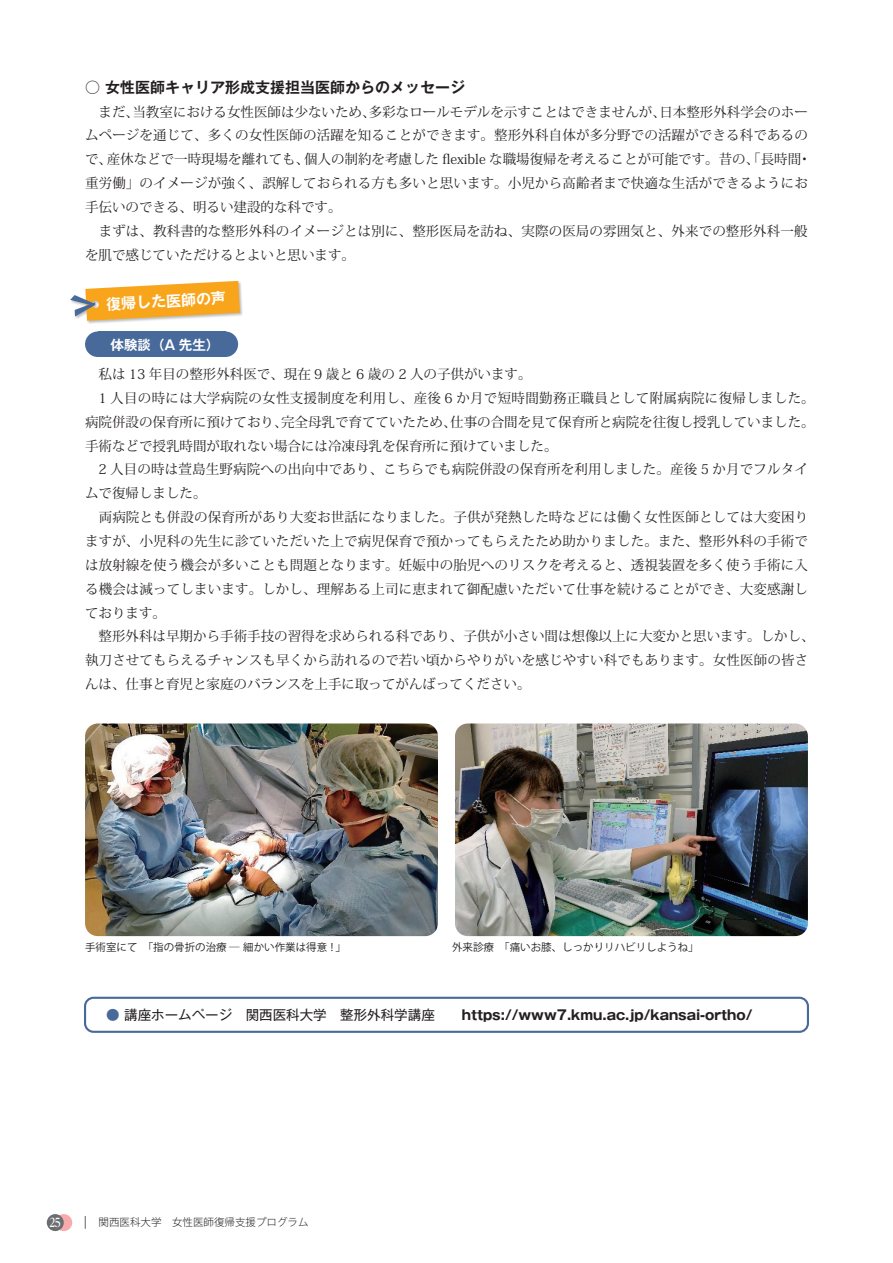
<style>
.page{position:relative;width:893px;height:1263px;background:#fff}
.page>*{position:absolute;margin:0;border:0;box-sizing:border-box;transform-origin:0 0}
.t1{font:700 15px "Gothic MB101 Pro De";color:#231f20}
.t2{font:700 15px "Gothic MB101 Pro De";color:#fff}
.t3{font:13.5px/23.9px "Koz Min Pro";letter-spacing:.01em;color:#231f20}
.t4{font:700 13.5px "Gothic MB101 Pro";color:#231f20}
.t5{font:700 13.5px "Gothic MB101 Pro De";color:#fff}
.t6{font:700 12px "Reim Pr 6";color:#fff;scale:.8 1}
.t7{font:10.5px "Koz Go Pro";color:#231f20}
.t8{font:300 10.5px "Koz Go Pro";color:#231f20}
.s1{font-weight:400;color:#476a9a}
.s2{font-weight:400}
</style>
<div class="page">
<div style="left:55px;top:1214px;width:17px;height:17px;background:#f8abad;border-radius:50%"></div>
<div style="left:47px;top:1214px;width:17px;height:17px;background:#6c6d70;border-radius:50%"></div>
<svg style="left:85px;top:1216px;width:1px;height:13px"></svg>
<div style="left:84px;top:997px;width:725px;height:36px;border:2px solid #476a9a;border-radius:9px"></div>
<div style="left:98px;top:331px;width:127px;height:26px;background:#476a9a"></div>
<div style="left:85px;top:331px;width:26px;height:26px;background:#476a9a;border-radius:50%"></div>
<div style="left:213px;top:331px;width:25px;height:26px;background:#476a9a;border-radius:50%"></div>
<div style="left:70px;top:280px;width:174px;height:44px;background:#231f20;opacity:.3"></div>
<svg style="left:70px;top:281px;width:170px;height:40px"></svg>
<img style="left:85px;top:723px;width:353px;height:213px">
<img style="left:455px;top:723px;width:353px;height:213px">
<p class="t1" style="left:85px;top:74px;width:381px">○ 女性医師キャリア形成支援担当医師からのメッセージ</p>
<p class="t3" style="left:85px;top:99px;width:728px">　まだ、当教室における女性医師は少ないため、多彩なロールモデルを示すことはできませんが、日本整形外科学会のホームページを通じて、多くの女性医師の活躍を知ることができます。整形外科自体が多分野での活躍ができる科であるので、産休などで一時現場を離れても、個人の制約を考慮した flexible な職場復帰を考えることが可能です。昔の、「長時間・重労働」のイメージが強く、誤解しておられる方も多いと思います。小児から高齢者まで快適な生活ができるようにお手伝いのできる、明るい建設的な科です。<br>　まずは、教科書的な整形外科のイメージとは別に、整形医局を訪ね、実際の医局の雰囲気と、外来での整形外科一般を肌で感じていただけるとよいと思います。</p>
<p class="t2" style="left:105px;top:292px;width:122px;rotate:-3deg">復帰した医師の声</p>
<p class="t5" style="left:111px;top:333px;width:110px">体験談（A 先生）</p>
<p class="t3" style="left:85px;top:362px;width:731px">　私は 13 年目の整形外科医で、現在 9 歳と 6 歳の 2 人の子供がいます。<br>　1 人目の時には大学病院の女性支援制度を利用し、産後 6 か月で短時間勤務正職員として附属病院に復帰しました。病院併設の保育所に預けており、完全母乳で育てていたため、仕事の合間を見て保育所と病院を往復し授乳していました。手術などで授乳時間が取れない場合には冷凍母乳を保育所に預けていました。<br>　2 人目の時は萱島生野病院への出向中であり、こちらでも病院併設の保育所を利用しました。産後 5 か月でフルタイムで復帰しました。<br>　両病院とも併設の保育所があり大変お世話になりました。子供が発熱した時などには働く女性医師としては大変困りますが、小児科の先生に診ていただいた上で病児保育で預かってもらえたため助かりました。また、整形外科の手術では放射線を使う機会が多いことも問題となります。妊娠中の胎児へのリスクを考えると、透視装置を多く使う手術に入る機会は減ってしまいます。しかし、理解ある上司に恵まれて御配慮いただいて仕事を続けることができ、大変感謝しております。<br>　整形外科は早期から手術手技の習得を求められる科であり、子供が小さい間は想像以上に大変かと思います。しかし、執刀させてもらえるチャンスも早くから訪れるので若い頃からやりがいを感じやすい科でもあります。女性医師の皆さんは、仕事と育児と家庭のバランスを上手に取ってがんばってください。</p>
<p class="t7" style="left:85px;top:940px;width:262px">手術室にて　「指の骨折の治療 ― 細かい作業は得意！」</p>
<p class="t7" style="left:452px;top:940px;width:253px">外来診療　「痛いお膝、しっかりリハビリしようね」　</p>
<p class="t4" style="left:106px;top:1004px;width:648px"><span class="s1">●</span> <span class="s2">講座ホームページ　関西医科大学　整形外科学講座　　</span>https://www7.kmu.ac.jp/kansai-ortho/</p>
<p class="t6" style="left:49px;top:1213px;width:16px">25</p>
<p class="t8" style="left:99px;top:1216px;width:211px">関西医科大学　女性医師復帰支援プログラム</p>
</div>
